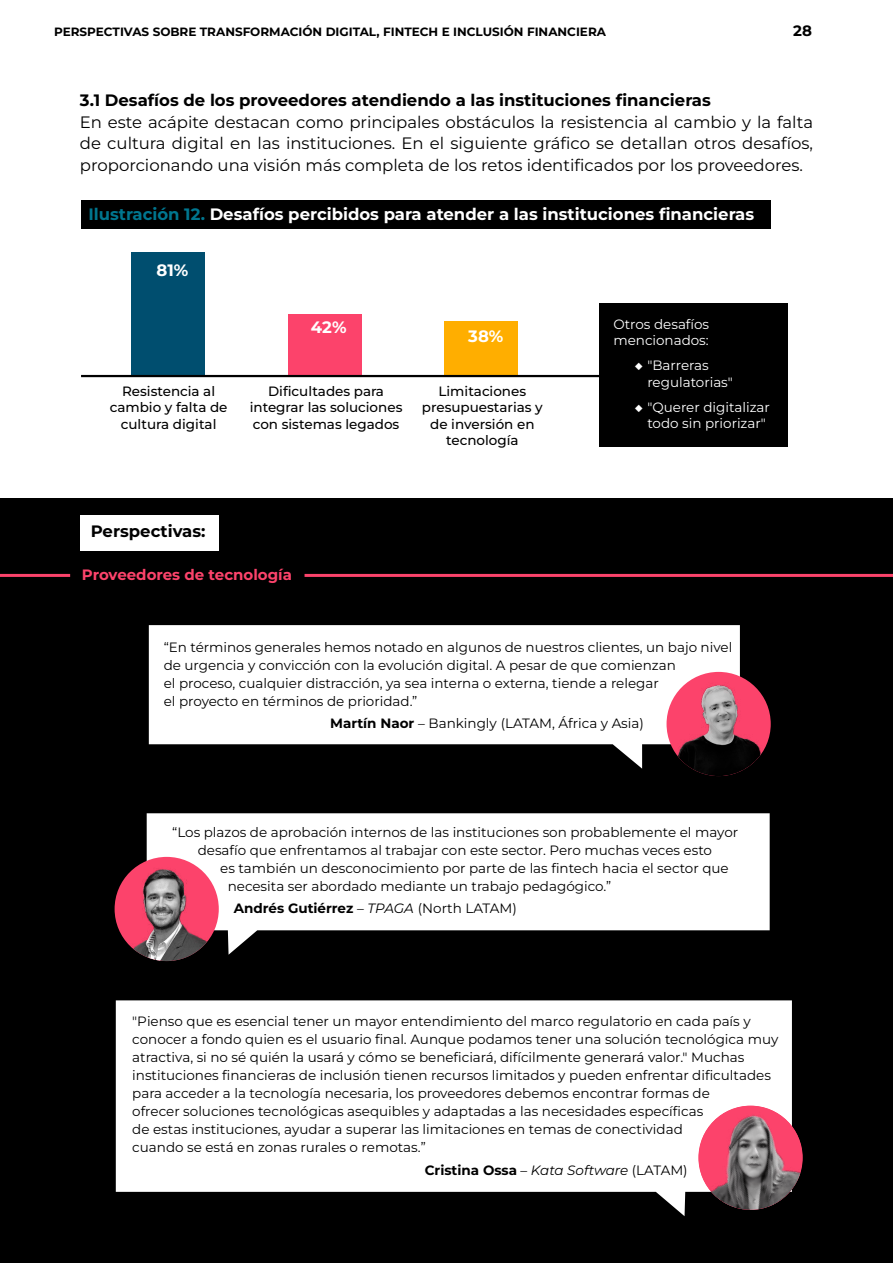
<style>
.page{position:relative;width:893px;height:1263px;background:#fff}
.page>*{position:absolute;margin:0;border:0;box-sizing:border-box;transform-origin:0 0}
.t1{font:16.5px/21.8px "Montserrat";color:#000;text-align:justify}
.t2{font:700 16.5px "Montserrat";color:#fff}
.t3{font:700 16.5px "Montserrat";color:#000}
.t4{font:700 15px "Montserrat";color:#fc436b}
.t5{font:700 15px "Montserrat";color:#000}
.t6{font:13.5px/18px "Montserrat";color:#000}
.t7{font:500 13.5px/16.5px "Montserrat";color:#000;text-align:center}
.t8{font:13.5px/16.5px "Montserrat";color:#fff}
.t9{font:700 13.5px "Montserrat";color:#000}
.t10{font:700 12px "Montserrat";color:#000}
.s1{color:#00768f}
.s2{font-weight:700}
.s3{font-weight:400;font-style:italic}
.s4{font-weight:400}
</style>
<div class="page">
<div style="left:0;top:499px;width:893px;height:764px;background:#000"></div>
<div style="left:81px;top:200px;width:690px;height:28px;background:#000"></div>
<svg style="left:147px;top:813px;width:623px;height:142px;fill:#fff"></svg>
<div style="left:115px;top:857px;width:104px;height:104px;background:#fc436b;border-radius:50%"></div>
<img style="left:124px;top:867px;width:94px;height:94px">
<hr style="left:0;top:574px;width:70px;height:3px;background:#fc436b">
<hr style="left:305px;top:574px;width:588px;height:3px;background:#fc436b">
<svg style="left:149px;top:625px;width:591px;height:144px;fill:#fff"></svg>
<div style="left:666px;top:672px;width:105px;height:104px;background:#fc436b;border-radius:50%"></div>
<img style="left:666px;top:676px;width:100px;height:100px">
<div style="left:131px;top:253px;width:74px;height:123px;background:#004e6f"></div>
<div style="left:288px;top:314px;width:74px;height:62px;background:#fc436b"></div>
<div style="left:445px;top:321px;width:73px;height:55px;background:#ffae00"></div>
<hr style="left:81px;top:375px;width:532px;height:2px;background:#000">
<div style="left:600px;top:303px;width:188px;height:144px;background:#000"></div>
<svg style="left:116px;top:1000px;width:676px;height:216px;background:#e3e3e3"></svg>
<img style="left:698px;top:1106px;width:105px;height:104px">
<div style="left:80px;top:515px;width:138px;height:36px;background:#fff"></div>
<p class="t10" style="left:54px;top:23px;width:553px">PERSPECTIVAS SOBRE TRANSFORMACIÓN DIGITAL, FINTECH E INCLUSIÓN FINANCIERA</p>
<p class="t5" style="left:793px;top:20px;width:20px">28</p>
<p class="t3" style="left:80px;top:88px;width:632px">3.1 Desafíos de los proveedores atendiendo a las instituciones financieras</p>
<p class="t1" style="left:80px;top:110px;width:735px">En este acápite destacan como principales obstáculos la resistencia al cambio y la falta de cultura digital en las instituciones. En el siguiente gráfico se detallan otros desafíos, proporcionando una visión más completa de los retos identificados por los proveedores.</p>
<p class="t2" style="left:88px;top:202px;width:667px"><span class="s1">Ilustración 12.</span> Desafíos percibidos para atender a las instituciones financieras</p>
<p class="t2" style="left:156px;top:258px;width:33px">81%</p>
<p class="t2" style="left:311px;top:315px;width:37px">42%</p>
<p class="t2" style="left:468px;top:324px;width:36px">38%</p>
<p class="t7" style="left:110px;top:382px;width:119px">Resistencia al cambio y falta de cultura digital</p>
<p class="t7" style="left:250px;top:382px;width:154px">Dificultades para integrar las soluciones con sistemas legados</p>
<p class="t7" style="left:422px;top:382px;width:122px">Limitaciones presupuestarias y de inversión en tecnología</p>
<p class="t3" style="left:91px;top:519px;width:116px">Perspectivas:</p>
<p class="t4" style="left:82px;top:563px;width:212px">Proveedores de tecnología</p>
<p class="t8" style="left:613px;top:315px;width:97px">Otros desafíos mencionados:</p>
<p class="t8" style="left:647px;top:357px;width:87px;text-indent:-13px">◆ "Barreras regulatorias"</p>
<p class="t8" style="left:647px;top:398px;width:124px;text-indent:-13px">◆ "Querer digitalizar todo sin priorizar"</p>
<p class="t6" style="left:164px;top:638px;width:570px">“En términos generales hemos notado en algunos de nuestros clientes, un bajo nivel de urgencia y convicción con la evolución digital. A pesar de que comienzan<br>el proceso, cualquier distracción, ya sea interna o externa, tiende a relegar<br>el proyecto en términos de prioridad.”</p>
<p class="t6" style="left:330px;top:714px;width:315px"><span class="s2">Martín Naor</span> – Bankingly (LATAM, África y Asia)</p>
<p class="t6" style="left:172px;top:823px;width:567px;text-align:center">“Los plazos de aprobación internos de las instituciones son probablemente el mayor desafío que enfrentamos al trabajar con este sector. Pero muchas veces esto</p>
<p class="t6" style="left:228px;top:859px;width:503px;text-indent:-8px">es también un desconocimiento por parte de las fintech hacia el sector que necesita ser abordado mediante un trabajo pedagógico.”</p>
<p class="t9" style="left:234px;top:899px;width:285px">Andrés Gutiérrez <span class="s3">– TPAGA</span> <span class="s4">(North LATAM)</span></p>
<p class="t6" style="left:132px;top:1012px;width:648px">"Pienso que es esencial tener un mayor entendimiento del marco regulatorio en cada país y conocer a fondo quien es el usuario final. Aunque podamos tener una solución tecnológica muy atractiva, si no sé quién la usará y cómo se beneficiará, difícilmente generará valor." Muchas instituciones financieras de inclusión tienen recursos limitados y pueden enfrentar dificultades para acceder a la tecnología necesaria, los proveedores debemos encontrar formas de<br>ofrecer soluciones tecnológicas asequibles y adaptadas a las necesidades específicas<br>de estas instituciones, ayudar a superar las limitaciones en temas de conectividad<br>cuando se está en zonas rurales o remotas.”</p>
<p class="t9" style="left:425px;top:1160px;width:264px">Cristina Ossa <span class="s4">–</span> <span class="s3">Kata Software</span> <span class="s4">(LATAM)</span></p>
</div>
